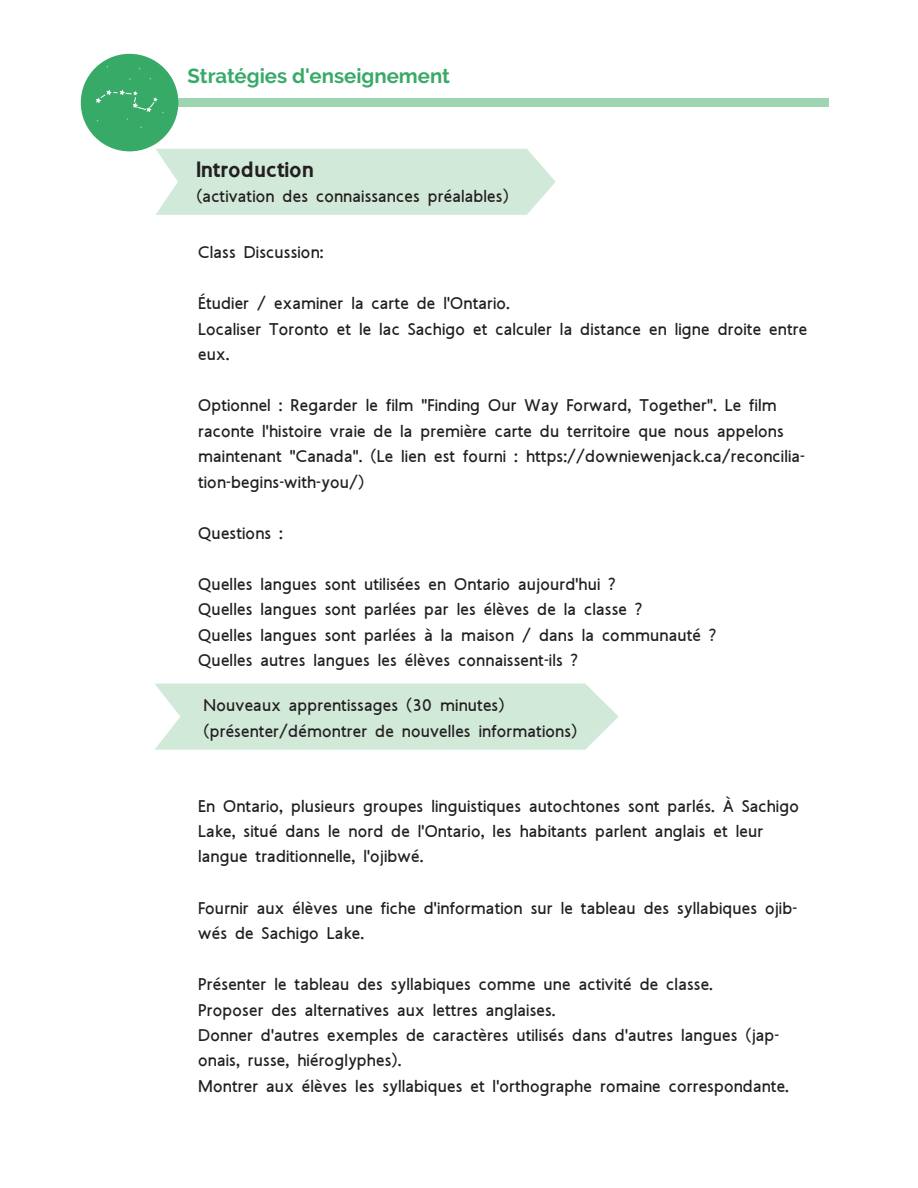
<style>
.page{position:relative;width:918px;height:1188px;background:#fff}
.page>*{position:absolute;margin:0;border:0;box-sizing:border-box;transform-origin:0 0}
.t1{font:700 22.5px "Aboriginal Sans";color:#231f20}
.t2{font:700 20.4px "Raleway";color:#38aa68}
.t3{font:17.25px/25.5px "Aboriginal Sans";color:#231f20}
.s1{font-weight:400;font-size:17.25px}
</style>
<div class="page">
<div style="left:156px;top:149px;width:400px;height:66px;background:#d1e9d9"></div>
<svg style="left:155px;top:684px;width:464px;height:66px;background:#d4eadb"></svg>
<div style="left:127px;top:99px;width:701px;height:8px;background:#9fd4b3"></div>
<div style="left:81px;top:54px;width:97px;height:97px;background:#38aa68;border-radius:50%"></div>
<svg style="left:96px;top:90px;width:68px;height:38px"></svg>
<p class="t2" style="left:188px;top:64px;width:264px">Stratégies d'enseignement</p>
<h1 class="t1" style="left:196px;top:153px;width:119px">Introduction</h1>
<p class="t3" style="left:196px;top:184px;width:314px">(activation des connaissances préalables)</p>
<p class="t3" style="left:198px;top:240px;width:127px">Class Discussion:</p>
<p class="t3" style="left:198px;top:291px;width:611px">Étudier / examiner la carte de l'Ontario.<br>Localiser Toronto et le lac Sachigo et calculer la distance en ligne droite entre eux.</p>
<p class="t3" style="left:198px;top:393px;width:609px">Optionnel : Regarder le film "Finding Our Way Forward, Together". Le film raconte l'histoire vraie de la première carte du territoire que nous appelons maintenant "Canada". (Le lien est fourni : https://downiewenjack.ca/reconcilia&shy;tion-begins-with-you/)</p>
<p class="t3" style="left:198px;top:521px;width:86px">Questions :</p>
<p class="t3" style="left:198px;top:572px;width:520px">Quelles langues sont utilisées en Ontario aujourd'hui ?<br>Quelles langues sont parlées par les élèves de la classe ?<br>Quelles langues sont parlées à la maison / dans la communauté ?<br>Quelles autres langues les élèves connaissent-ils ?</p>
<h1 class="t1" style="left:198px;top:685px;width:246px">New Learning <span class="s1">(30 minutes)</span></h1>
<p class="t3" style="left:198px;top:717px;width:282px">(give/demonstrate new information)</p>
<p class="t3" style="left:204px;top:693px;width:376px">Nouveaux apprentissages (30 minutes) (présenter/démontrer de nouvelles informations)</p>
<p class="t3" style="left:198px;top:794px;width:602px">En Ontario, plusieurs groupes linguistiques autochtones sont parlés. À Sachigo<br>Lake, situé dans le nord de l'Ontario, les habitants parlent anglais et leur langue traditionnelle, l'ojibwé.</p>
<p class="t3" style="left:198px;top:896px;width:601px">Fournir aux élèves une fiche d'information sur le tableau des syllabiques ojib&shy;wés de Sachigo Lake.</p>
<p class="t3" style="left:198px;top:972px;width:593px">Présenter le tableau des syllabiques comme une activité de classe.<br>Proposer des alternatives aux lettres anglaises.<br>Donner d'autres exemples de caractères utilisés dans d'autres langues (jap&shy;onais, russe, hiéroglyphes).<br>Montrer aux élèves les syllabiques et l'orthographe romaine correspondante.</p>
</div>
